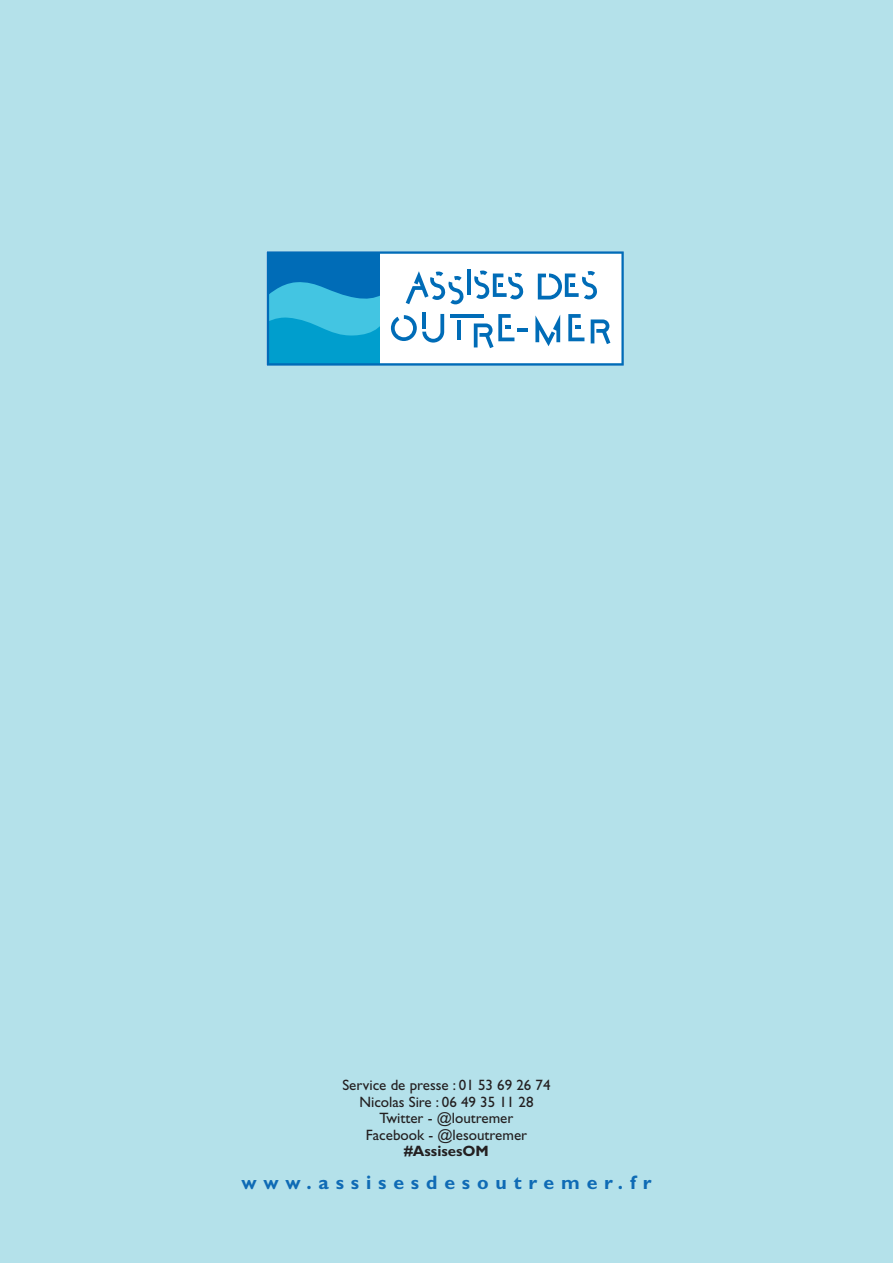
<style>
.page{position:relative;width:893px;height:1263px;background:#b4e1ea}
.page>*{position:absolute;margin:0;border:0;box-sizing:border-box;transform-origin:0 0}
.t1{font:700 19.5px "Gill Sans Std";letter-spacing:.35em;color:#0f6bb5}
.t2{font:15px/16.5px "Gill Sans Std";color:#231f20;text-align:center}
.t3{font:700 15px "Gill Sans Std";color:#231f20}
</style>
<div class="page">
<svg style="left:267px;top:251px;width:357px;height:115px;background:#95cce5"></svg>
<p class="t2" style="left:342px;top:1077px;width:210px">Service de presse : 01 53 69 26 74<br>Nicolas Sire : 06 49 35 11 28<br>Twitter - @loutremer<br>Facebook - @lesoutremer</p>
<p class="t3" style="left:404px;top:1142px;width:86px">#AssisesOM</p>
<h1 class="t1" style="left:242px;top:1171px;width:411px">www.assisesdesoutremer.fr</h1>
</div>
